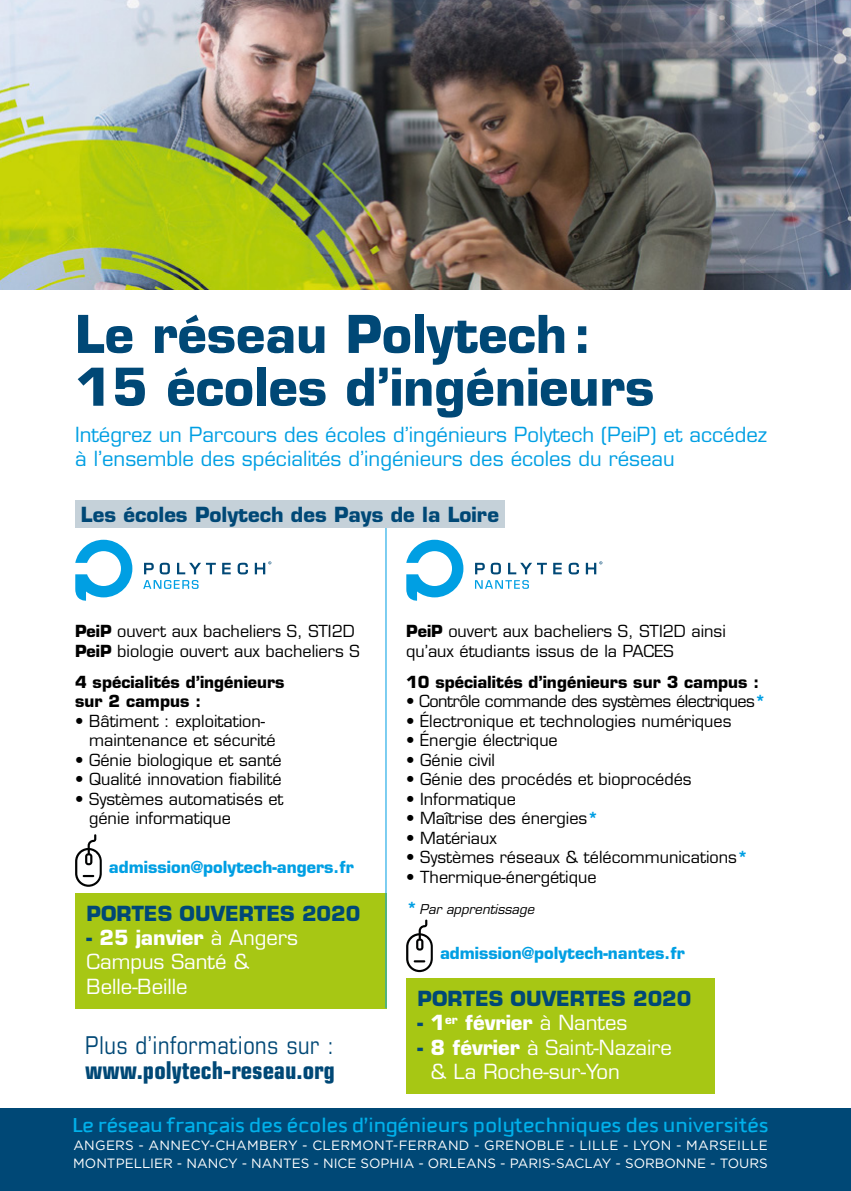
<style>
.page{position:relative;width:851px;height:1191px;background:#fff}
.page>*{position:absolute;margin:0;border:0;box-sizing:border-box;transform-origin:0 0}
.t1{font:700 50.8px/52.8px "Eurostile";color:#004876}
.t2{font:700 condensed 24.6px "Eurostile";color:#004876}
.t3{font:condensed 24.6px "Eurostile";letter-spacing:.02em;color:#004876}
.t4{font:500 21.8px "Downtempo";letter-spacing:.01em;color:#00b1eb}
.t5{font:20.2px/24.4px "Eurostile";color:#009fe3}
.t6{font:20.2px/24.4px "Eurostile";color:#fff}
.t7{font:700 20.2px "Eurostile";color:#004876}
.t8{font:700 20.2px "Eurostile";color:#fff}
.t9{font:16.2px/19.4px "Eurostile";color:#000}
.t10{font:700 16.2px/19.4px "Eurostile";color:#000}
.t11{font:700 16.2px "Eurostile";color:#009fe3}
.t12{font:16.2px "Eurostile";letter-spacing:-.03em;color:#000}
.t13{font:13.4px/18.2px "Gotham";color:#fff}
.t14{font:italic 13.2px "Eurostile";color:#000}
.s1{font-weight:700}
.s2{font-weight:700;color:#009fe3}
.s3{font-weight:700;font-style:normal;font-size:16.2px;color:#009fe3}
.s4{font-weight:700;color:#004876}
.s5{color:#004876}
.s6{font-weight:400}
</style>
<div class="page">
<img style="left:0;top:0;width:850px;height:289px">
<svg style="left:144px;top:563px;width:10px;height:11px"></svg>
<svg style="left:160px;top:563px;width:10px;height:11px"></svg>
<svg style="left:177px;top:563px;width:39px;height:11px"></svg>
<svg style="left:222px;top:563px;width:9px;height:11px"></svg>
<svg style="left:237px;top:563px;width:11px;height:11px"></svg>
<svg style="left:255px;top:561px;width:16px;height:13px"></svg>
<svg style="left:75px;top:540px;width:57px;height:61px"></svg>
<svg style="left:143px;top:580px;width:55px;height:9px"></svg>
<svg style="left:475px;top:563px;width:9px;height:11px"></svg>
<svg style="left:490px;top:563px;width:11px;height:11px"></svg>
<svg style="left:508px;top:563px;width:39px;height:11px"></svg>
<svg style="left:553px;top:563px;width:8px;height:11px"></svg>
<svg style="left:568px;top:563px;width:11px;height:11px"></svg>
<svg style="left:585px;top:561px;width:17px;height:13px"></svg>
<svg style="left:406px;top:540px;width:57px;height:61px"></svg>
<svg style="left:475px;top:580px;width:54px;height:9px"></svg>
<div style="left:0;top:1108px;width:850px;height:83px;background:#004876"></div>
<svg style="left:75px;top:834px;width:27px;height:52px"></svg>
<svg style="left:406px;top:919px;width:27px;height:53px"></svg>
<div style="left:75px;top:893px;width:311px;height:115px;background:#a7c714"></div>
<div style="left:406px;top:978px;width:308px;height:115px;background:#a7c714"></div>
<hr style="left:385px;top:514px;width:1px;height:494px;background:#009fe3">
<div style="left:75px;top:500px;width:429px;height:28px;background:#c5d1d9"></div>
<h1 class="t1" style="left:75px;top:308px;width:580px">Le réseau Polytech:<br>15 écoles d’ingénieurs</h1>
<p class="t5" style="left:75px;top:422px;width:693px">Intégrez un Parcours des écoles d’ingénieurs Polytech (PeiP) et accédez à l’ensemble des spécialités d’ingénieurs des écoles du réseau</p>
<p class="t7" style="left:81px;top:502px;width:419px">Les écoles Polytech des Pays de la Loire</p>
<p class="t9" style="left:75px;top:622px;width:286px"><span class="s1">PeiP</span> ouvert aux bacheliers S, STI2D<br><span class="s1">PeiP</span> biologie ouvert aux bacheliers S</p>
<p class="t10" style="left:75px;top:672px;width:211px">4 spécialités d’ingénieurs sur 2 campus :</p>
<p class="t9" style="left:89px;top:711px;width:188px;text-indent:-14px">• Bâtiment : exploitation&shy;maintenance et sécurité</p>
<p class="t9" style="left:75px;top:750px;width:208px">• Génie biologique et santé</p>
<p class="t9" style="left:75px;top:770px;width:208px">• Qualité innovation fiabilité</p>
<p class="t9" style="left:89px;top:789px;width:196px;text-indent:-14px">• Systèmes automatisés et génie informatique</p>
<p class="t9" style="left:406px;top:622px;width:321px"><span class="s1">PeiP</span> ouvert aux bacheliers S, STI2D ainsi qu’aux étudiants issus de la PACES</p>
<p class="t10" style="left:406px;top:672px;width:354px">10 spécialités d’ingénieurs sur 3 campus :</p>
<p class="t12" style="left:406px;top:691px;width:361px">• Contrôle commande des systèmes électriques<span class="s2">*</span></p>
<p class="t9" style="left:406px;top:711px;width:327px">• Électronique et technologies numériques</p>
<p class="t9" style="left:406px;top:731px;width:153px">• Énergie électrique</p>
<p class="t9" style="left:406px;top:750px;width:90px">• Génie civil</p>
<p class="t9" style="left:406px;top:770px;width:287px">• Génie des procédés et bioprocédés</p>
<p class="t9" style="left:406px;top:789px;width:111px">• Informatique</p>
<p class="t9" style="left:406px;top:809px;width:194px">• Maîtrise des énergies<span class="s2">*</span></p>
<p class="t9" style="left:406px;top:828px;width:92px">• Matériaux</p>
<p class="t9" style="left:406px;top:847px;width:344px">• Systèmes réseaux &amp; télécommunications<span class="s2">*</span></p>
<p class="t9" style="left:406px;top:867px;width:192px">• Thermique-énergétique</p>
<p class="t14" style="left:406px;top:901px;width:129px"><span class="s3">*</span>Par apprentissage</p>
<p class="t11" style="left:109px;top:857px;width:246px">admission@polytech-angers.fr</p>
<p class="t7" style="left:87px;top:900px;width:275px">PORTES OUVERTES 2020</p>
<p class="t6" style="left:87px;top:925px;width:213px"><span class="s4">-</span> <span class="s1">25 janvier</span> à Angers<br>Campus Santé &amp;<br>Belle-Beille</p>
<p class="t11" style="left:440px;top:942px;width:246px">admission@polytech-nantes.fr</p>
<p class="t7" style="left:417px;top:986px;width:275px">PORTES OUVERTES 2020</p>
<p class="t8" style="left:417px;top:1010px;width:211px"><span class="s5">-</span> 1<sup>er</sup> février <span class="s6">à Nantes</span></p>
<p class="t6" style="left:430px;top:1035px;width:243px;text-indent:-13px"><span class="s4">-</span> <span class="s1">8 février</span> à Saint-Nazaire &amp; La Roche-sur-Yon</p>
<h3 class="t4" style="left:73px;top:1112px;width:697px">Le réseau français des écoles d’ingénieurs polytechniques des universités</h3>
<p class="t13" style="left:73px;top:1135px;width:696px">ANGERS - ANNECY-CHAMBERY - CLERMONT-FERRAND - GRENOBLE - LILLE - LYON - MARSEILLE<br>MONTPELLIER - NANCY - NANTES - NICE SOPHIA - ORLEANS - PARIS-SACLAY - SORBONNE - TOURS</p>
<h2 class="t3" style="left:85px;top:1030px;width:250px">Plus d’informations sur :</h2>
<h2 class="t2" style="left:85px;top:1055px;width:251px">www.polytech-reseau.org</h2>
</div>
